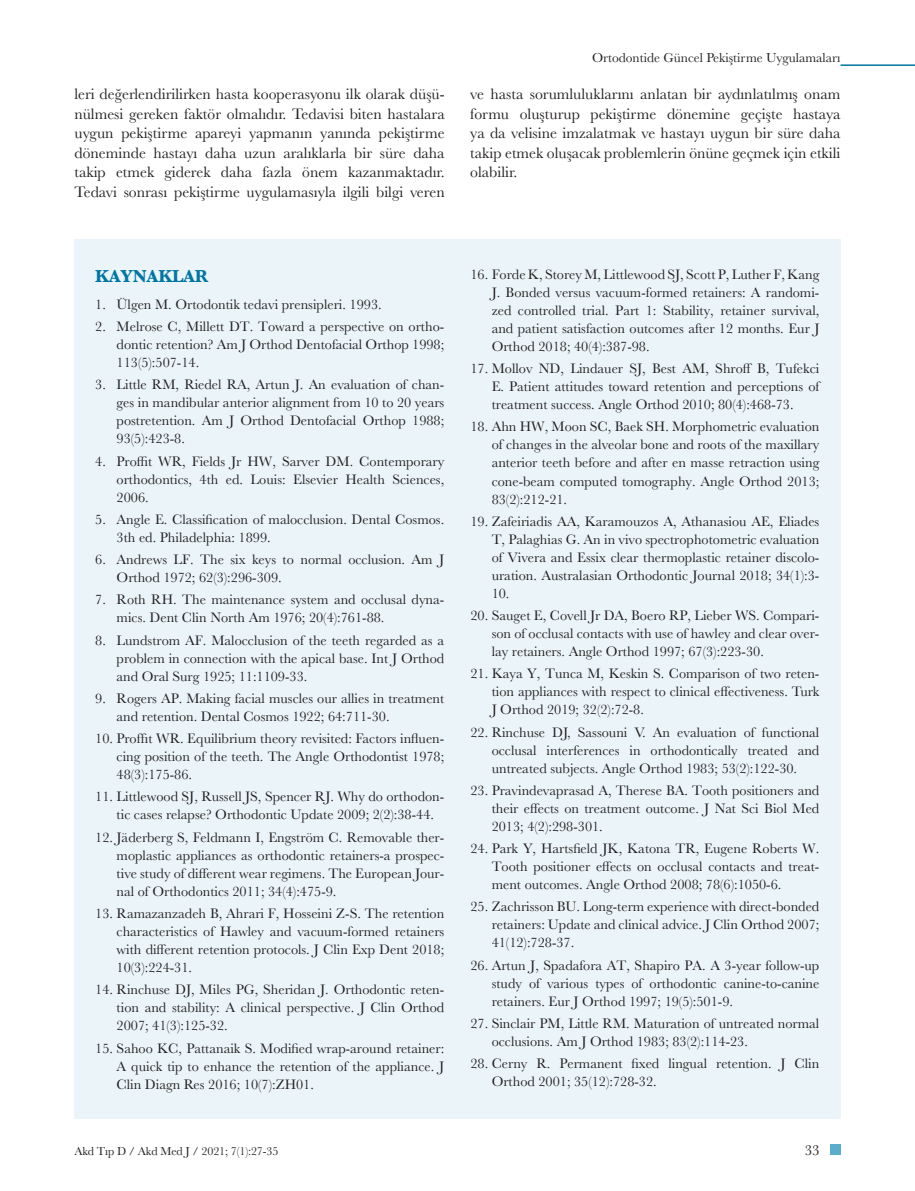
<style>
.page{position:relative;width:915px;height:1191px;background:#fff}
.page>*{position:absolute;margin:0;border:0;box-sizing:border-box;transform-origin:0 0}
.t1{font:700 18px "Baskerville";color:#0076a3}
.t2{font:15.75px/19.5px "Baskerville";color:#231f20;text-align:justify}
.t3{font:15px "Baskerville";color:#231f20}
.t4{font:14.25px/18px "Baskerville";color:#231f20;text-align:justify}
.t5{font:13.5px "Baskerville";color:#231f20}
.t6{font:12px "Baskerville";letter-spacing:-.01em;color:#231f20}
</style>
<div class="page">
<div style="left:830px;top:1144px;width:10px;height:10px;background:#5aadcd"></div>
<hr style="left:840px;top:64px;width:74px;height:2px;background:#0076a3">
<div style="left:74px;top:239px;width:766px;height:879px;background:#ebf5f9"></div>
<p class="t2" style="left:74px;top:85px;width:371px">leri değerlendirilirken hasta kooperasyonu ilk olarak düşü&shy;nülmesi gereken faktör olmalıdır. Tedavisi biten hastalara uygun pekiştirme apareyi yapmanın yanında pekiştirme döneminde hastayı daha uzun aralıklarla bir süre daha takip etmek giderek daha fazla önem kazanmaktadır.<br>Tedavi sonrası pekiştirme uygulamasıyla ilgili bilgi veren</p>
<p class="t5" style="left:591px;top:49px;width:250px">Ortodontide Güncel Pekiştirme Uygulamaları</p>
<p class="t2" style="left:470px;top:85px;width:371px">ve hasta sorumluluklarını anlatan bir aydınlatılmış onam formu oluşturup pekiştirme dönemine geçişte hastaya ya da velisine imzalatmak ve hastayı uygun bir süre daha takip etmek oluşacak problemlerin önüne geçmek için etkili olabilir.</p>
<p class="t1" style="left:95px;top:264px;width:115px">KAYNAKLAR</p>
<p class="t4" style="left:95px;top:295px;width:288px">1. Ülgen M. Ortodontik tedavi prensipleri. 1993.</p>
<p class="t4" style="left:117px;top:317px;width:329px;text-indent:-21px">2. Melrose C, Millett DT. Toward a perspective on ortho&shy;dontic retention? Am J Orthod Dentofacial Orthop 1998; 113(5):507-14.</p>
<p class="t4" style="left:117px;top:376px;width:329px;text-indent:-21px">3. Little RM, Riedel RA, Artun J. An evaluation of chan&shy;ges in mandibular anterior alignment from 10 to 20 years postretention. Am J Orthod Dentofacial Orthop 1988; 93(5):423-8.</p>
<p class="t4" style="left:117px;top:452px;width:329px;text-indent:-21px">4. Proffit WR, Fields Jr HW, Sarver DM. Contemporary orthodontics, 4th ed. Louis: Elsevier Health Sciences, 2006.</p>
<p class="t4" style="left:117px;top:510px;width:329px;text-indent:-21px">5. Angle E. Classification of malocclusion. Dental Cosmos.<br>3th ed. Philadelphia: 1899.</p>
<p class="t4" style="left:117px;top:551px;width:329px;text-indent:-21px">6. Andrews LF. The six keys to normal occlusion. Am J<br>Orthod 1972; 62(3):296-309.</p>
<p class="t4" style="left:117px;top:591px;width:329px;text-indent:-21px">7. Roth RH. The maintenance system and occlusal dyna&shy;mics. Dent Clin North Am 1976; 20(4):761-88.</p>
<p class="t4" style="left:117px;top:631px;width:329px;text-indent:-21px">8. Lundstrom AF. Malocclusion of the teeth regarded as a problem in connection with the apical base. Int J Orthod and Oral Surg 1925; 11:1109-33.</p>
<p class="t4" style="left:117px;top:689px;width:329px;text-indent:-21px">9. Rogers AP. Making facial muscles our allies in treatment and retention. Dental Cosmos 1922; 64:711-30.</p>
<p class="t4" style="left:117px;top:730px;width:329px;text-indent:-21px">10. Proffıt WR. Equilibrium theory revisited: Factors influen&shy;cing position of the teeth. The Angle Orthodontist 1978; 48(3):175-86.</p>
<p class="t4" style="left:117px;top:788px;width:329px;text-indent:-21px">11. Littlewood SJ, Russell JS, Spencer RJ. Why do orthodon&shy;tic cases relapse? Orthodontic Update 2009; 2(2):38-44.</p>
<p class="t4" style="left:117px;top:828px;width:329px;text-indent:-21px">12. Jäderberg S, Feldmann I, Engström C. Removable ther&shy;moplastic appliances as orthodontic retainers-a prospec&shy;tive study of different wear regimens. The European Jour&shy;nal of Orthodontics 2011; 34(4):475-9.</p>
<p class="t4" style="left:117px;top:904px;width:329px;text-indent:-21px">13. Ramazanzadeh B, Ahrari F, Hosseini Z-S. The retention characteristics of Hawley and vacuum-formed retainers with different retention protocols. J Clin Exp Dent 2018; 10(3):224-31.</p>
<p class="t4" style="left:117px;top:981px;width:329px;text-indent:-21px">14. Rinchuse DJ, Miles PG, Sheridan J. Orthodontic reten&shy;tion and stability: A clinical perspective. J Clin Orthod 2007; 41(3):125-32.</p>
<p class="t4" style="left:117px;top:1039px;width:329px;text-indent:-21px">15. Sahoo KC, Pattanaik S. Modified wrap-around retainer:<br>A quick tip to enhance the retention of the appliance. J Clin Diagn Res 2016; 10(7):ZH01.</p>
<p class="t6" style="left:74px;top:1143px;width:205px">Akd Tıp D / Akd Med J / 2021; 7(1):27-35</p>
<p class="t4" style="left:491px;top:265px;width:329px;text-indent:-21px">16. Forde K, Storey M, Littlewood SJ, Scott P, Luther F, Kang J. Bonded versus vacuum-formed retainers: A randomi&shy;zed controlled trial. Part 1: Stability, retainer survival, and patient satisfaction outcomes after 12 months. Eur J Orthod 2018; 40(4):387-98.</p>
<p class="t4" style="left:491px;top:360px;width:329px;text-indent:-21px">17. Mollov ND, Lindauer SJ, Best AM, Shroff B, Tufekci E. Patient attitudes toward retention and perceptions of treatment success. Angle Orthod 2010; 80(4):468-73.</p>
<p class="t4" style="left:491px;top:418px;width:329px;text-indent:-21px">18. Ahn HW, Moon SC, Baek SH. Morphometric evaluation of changes in the alveolar bone and roots of the maxillary anterior teeth before and after en masse retraction using cone-beam computed tomography. Angle Orthod 2013; 83(2):212-21.</p>
<p class="t4" style="left:491px;top:512px;width:329px;text-indent:-21px">19. Zafeiriadis AA, Karamouzos A, Athanasiou AE, Eliades T, Palaghias G. An in vivo spectrophotometric evaluation of Vivera and Essix clear thermoplastic retainer discolo&shy;uration. Australasian Orthodontic Journal 2018; 34(1):3- 10.</p>
<p class="t4" style="left:491px;top:606px;width:329px;text-indent:-21px">20. Sauget E, Covell Jr DA, Boero RP, Lieber WS. Compari&shy;son of occlusal contacts with use of hawley and clear over&shy;lay retainers. Angle Orthod 1997; 67(3):223-30.</p>
<p class="t4" style="left:491px;top:665px;width:329px;text-indent:-21px">21. Kaya Y, Tunca M, Keskin S. Comparison of two reten&shy;tion appliances with respect to clinical effectiveness. Turk J Orthod 2019; 32(2):72-8.</p>
<p class="t4" style="left:491px;top:723px;width:329px;text-indent:-21px">22. Rinchuse DJ, Sassouni V. An evaluation of functional occlusal interferences in orthodontically treated and untreated subjects. Angle Orthod 1983; 53(2):122-30.</p>
<p class="t4" style="left:491px;top:781px;width:329px;text-indent:-21px">23. Pravindevaprasad A, Therese BA. Tooth positioners and their effects on treatment outcome. J Nat Sci Biol Med 2013; 4(2):298-301.</p>
<p class="t4" style="left:491px;top:839px;width:329px;text-indent:-21px">24. Park Y, Hartsfield JK, Katona TR, Eugene Roberts W.<br>Tooth positioner effects on occlusal contacts and treat&shy;ment outcomes. Angle Orthod 2008; 78(6):1050-6.</p>
<p class="t4" style="left:491px;top:898px;width:329px;text-indent:-21px">25. Zachrisson BU. Long-term experience with direct-bonded retainers: Update and clinical advice. J Clin Orthod 2007; 41(12):728-37.</p>
<p class="t4" style="left:491px;top:956px;width:329px;text-indent:-21px">26. Artun J, Spadafora AT, Shapiro PA. A 3-year follow-up study of various types of orthodontic canine-to-canine retainers. Eur J Orthod 1997; 19(5):501-9.</p>
<p class="t4" style="left:491px;top:1014px;width:329px;text-indent:-21px">27. Sinclair PM, Little RM. Maturation of untreated normal occlusions. Am J Orthod 1983; 83(2):114-23.</p>
<p class="t4" style="left:491px;top:1054px;width:329px;text-indent:-21px">28. Cerny R. Permanent fixed lingual retention. J Clin<br>Orthod 2001; 35(12):728-32.</p>
<p class="t3" style="left:804px;top:1140px;width:16px">33</p>
</div>
